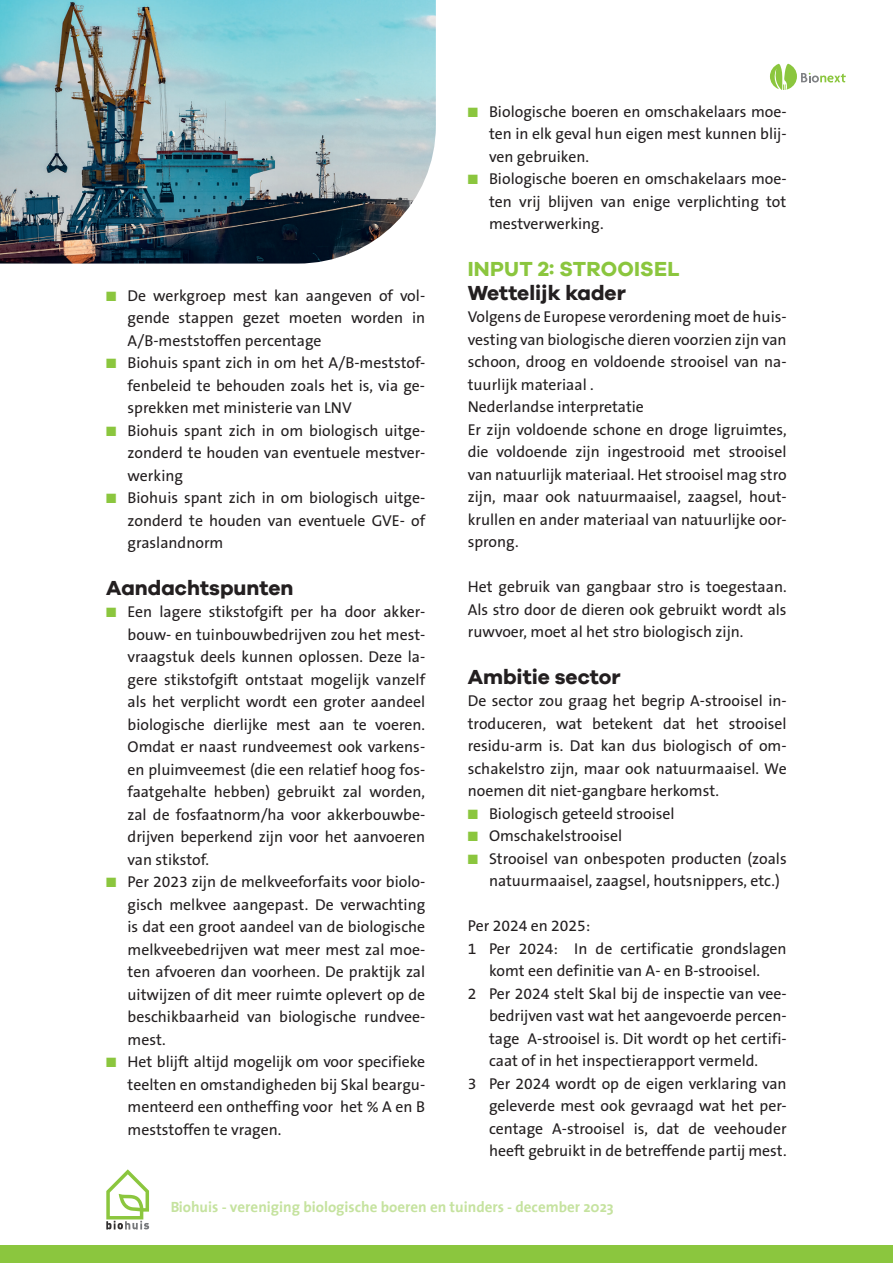
<style>
.page{position:relative;width:893px;height:1263px;background:#fff}
.page>*{position:absolute;margin:0;border:0;box-sizing:border-box;transform-origin:0 0}
.t1{font:700 21px "Galano Grotesque";color:#231f20}
.t2{font:700 21px "Galano Grotesque";letter-spacing:.01em;color:#8bc63e}
.t3{font:15.75px/22.5px "The Sans B5 Plain";color:#231f20;text-align:justify}
.t4{font:700 15px "The Sans";color:#8bc63e}
.s1{color:#8bc63e}
</style>
<div class="page">
<div style="left:0;top:1246px;width:893px;height:17px;background:#8bc63e"></div>
<svg style="left:770px;top:64px;width:76px;height:26px"></svg>
<img style="left:0;top:0;width:436px;height:264px">
<svg style="left:106px;top:1169px;width:43px;height:61px"></svg>
<p class="t3" style="left:128px;top:285px;width:299px;text-indent:-21px"><span class="s1">■</span> De werkgroep mest kan aangeven of vol&shy;gende stappen gezet moeten worden in A/B-meststoffen percentage</p>
<p class="t3" style="left:128px;top:352px;width:299px;text-indent:-21px"><span class="s1">■</span> Biohuis spant zich in om het A/B-meststof&shy;fenbeleid te behouden zoals het is, via ge&shy;sprekken met ministerie van LNV</p>
<p class="t3" style="left:128px;top:420px;width:299px;text-indent:-21px"><span class="s1">■</span> Biohuis spant zich in om biologisch uitge&shy;zonderd te houden van eventuele mestver&shy;werking</p>
<p class="t3" style="left:128px;top:487px;width:299px;text-indent:-21px"><span class="s1">■</span> Biohuis spant zich in om biologisch uitge&shy;zonderd te houden van eventuele GVE- of graslandnorm</p>
<h1 class="t1" style="left:106px;top:574px;width:189px">Aandachtspunten</h1>
<p class="t3" style="left:128px;top:601px;width:299px;text-indent:-21px"><span class="s1">■</span> Een lagere stikstofgift per ha door akker&shy;bouw- en tuinbouwbedrijven zou het mest&shy;vraagstuk deels kunnen oplossen. Deze la&shy;gere stikstofgift ontstaat mogelijk vanzelf als het verplicht wordt een groter aandeel biologische dierlijke mest aan te voeren.<br>Omdat er naast rundveemest ook varkens&shy;en pluimveemest (die een relatief hoog fos&shy;faatgehalte hebben) gebruikt zal worden, zal de fosfaatnorm/ha voor akkerbouwbe&shy;drijven beperkend zijn voor het aanvoeren van stikstof.</p>
<p class="t3" style="left:128px;top:871px;width:299px;text-indent:-21px"><span class="s1">■</span> Per 2023 zijn de melkveeforfaits voor biolo&shy;gisch melkvee aangepast. De verwachting is dat een groot aandeel van de biologische melkveebedrijven wat meer mest zal moe&shy;ten afvoeren dan voorheen. De praktijk zal uitwijzen of dit meer ruimte oplevert op de beschikbaarheid van biologische rundvee&shy;mest.</p>
<p class="t3" style="left:128px;top:1051px;width:299px;text-indent:-21px"><span class="s1">■</span> Het blijft altijd mogelijk om voor specifieke teelten en omstandigheden bij Skal beargu&shy;menteerd een ontheffing voor het % A en B meststoffen te vragen.</p>
<p class="t3" style="left:489px;top:101px;width:299px;text-indent:-21px"><span class="s1">■</span> Biologische boeren en omschakelaars moe&shy;ten in elk geval hun eigen mest kunnen blij&shy;ven gebruiken.</p>
<p class="t3" style="left:489px;top:168px;width:299px;text-indent:-21px"><span class="s1">■</span> Biologische boeren en omschakelaars moe&shy;ten vrij blijven van enige verplichting tot mestverwerking.</p>
<h1 class="t2" style="left:468px;top:255px;width:213px">INPUT 2: STROOISEL</h1>
<h1 class="t1" style="left:468px;top:279px;width:160px">Wettelijk kader</h1>
<p class="t3" style="left:468px;top:306px;width:320px;text-align:left">Volgens de Europese verordening moet de huis&shy;vesting van biologische dieren voorzien zijn van schoon, droog en voldoende strooisel van na&shy;tuurlijk materiaal .<br>Nederlandse interpretatie<br>Er zijn voldoende schone en droge ligruimtes, die voldoende zijn ingestrooid met strooisel van natuurlijk materiaal. Het strooisel mag stro zijn, maar ook natuurmaaisel, zaagsel, hout&shy;krullen en ander materiaal van natuurlijke oor&shy;sprong.</p>
<p class="t3" style="left:468px;top:576px;width:320px">Het gebruik van gangbaar stro is toegestaan.<br>Als stro door de dieren ook gebruikt wordt als ruwvoer, moet al het stro biologisch zijn.</p>
<h1 class="t1" style="left:468px;top:663px;width:154px">Ambitie sector</h1>
<p class="t3" style="left:468px;top:690px;width:320px">De sector zou graag het begrip A-strooisel in&shy;troduceren, wat betekent dat het strooisel residu-arm is. Dat kan dus biologisch of om&shy;schakelstro zijn, maar ook natuurmaaisel. We noemen dit niet-gangbare herkomst.</p>
<p class="t3" style="left:468px;top:803px;width:208px"><span class="s1">■</span> Biologisch geteeld strooisel</p>
<p class="t3" style="left:468px;top:825px;width:156px"><span class="s1">■</span> Omschakelstrooisel</p>
<p class="t3" style="left:489px;top:848px;width:299px;text-indent:-21px"><span class="s1">■</span> Strooisel van onbespoten producten (zoals natuurmaaisel, zaagsel, houtsnippers, etc.)</p>
<p class="t3" style="left:468px;top:915px;width:124px">Per 2024 en 2025:</p>
<p class="t3" style="left:468px;top:938px;width:320px">1 Per 2024: In de certificatie grondslagen</p>
<p class="t3" style="left:489px;top:960px;width:273px">komt een definitie van A- en B-strooisel.</p>
<p class="t3" style="left:468px;top:983px;width:320px">2 Per 2024 stelt Skal bij de inspectie van vee-</p>
<p class="t3" style="left:489px;top:1005px;width:299px">bedrijven vast wat het aangevoerde percen-</p>
<p class="t3" style="left:489px;top:1028px;width:299px">tage A-strooisel is. Dit wordt op het certifi-</p>
<p class="t3" style="left:489px;top:1050px;width:271px">caat of in het inspectierapport vermeld.</p>
<p class="t3" style="left:468px;top:1073px;width:320px">3 Per 2024 wordt op de eigen verklaring van</p>
<p class="t3" style="left:489px;top:1095px;width:299px">geleverde mest ook gevraagd wat het per-</p>
<p class="t3" style="left:489px;top:1118px;width:299px">centage A-strooisel is, dat de veehouder</p>
<p class="t3" style="left:489px;top:1140px;width:299px">heeft gebruikt in de betreffende partij mest.</p>
<p class="t4" style="left:170px;top:1194px;width:445px">Biohuis - vereniging biologische boeren en tuinders - december 2023</p>
</div>
